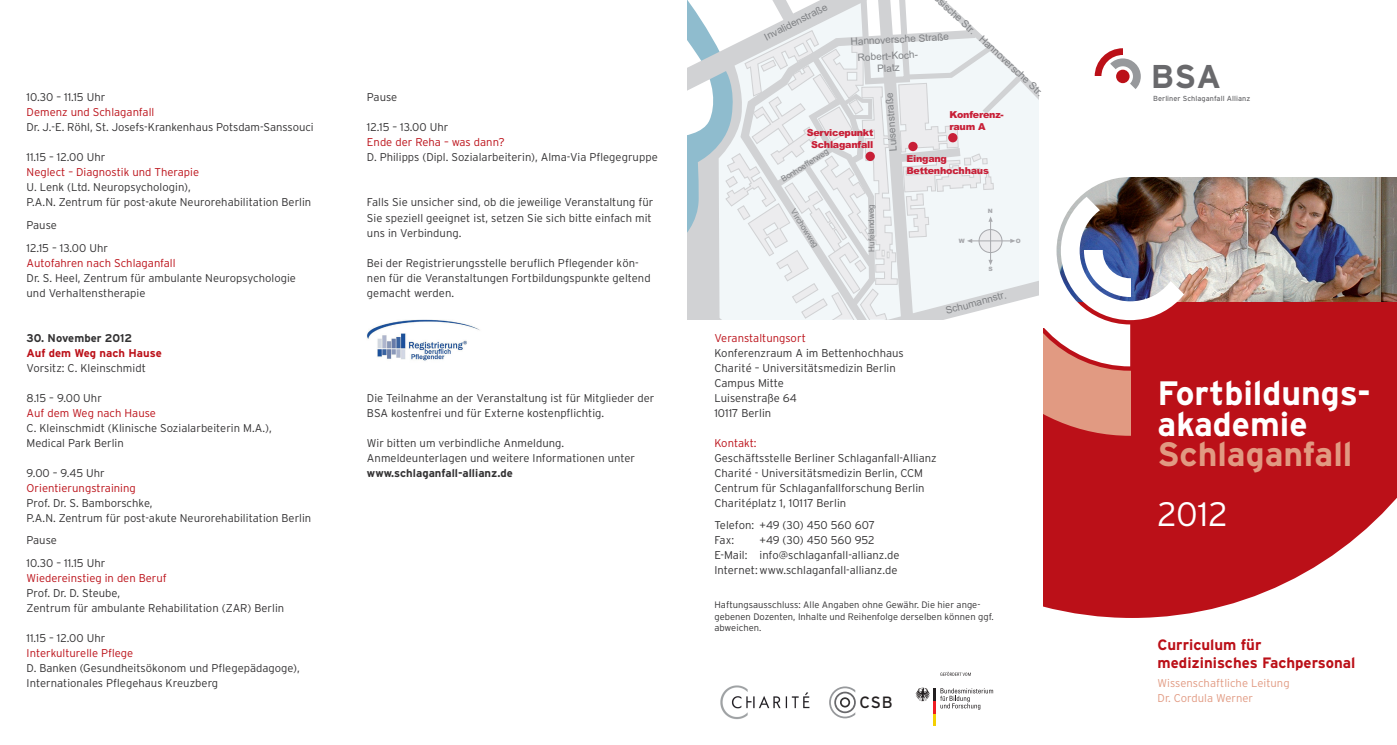
<style>
.page{position:relative;width:1397px;height:745px;background:#fff}
.page>*{position:absolute;margin:0;border:0;box-sizing:border-box;transform-origin:0 0}
.t1{font:700 33.75px/30px "Interstate";color:#fff}
.t2{font:700 33.75px "Interstate";color:#e19a82}
.t3{font:300 33.75px "Interstate";color:#fff}
.t4{font:700 32.88px "Interstate";color:#69696c}
.t5{font:16.38px "Interstate";color:#231f20}
.t6{font:700 15px/18.8px "Interstate";color:#bb1018}
.t7{font:300 11.25px/15px "Interstate";color:#333233}
.t8{font:300 11.25px "Interstate";color:#bb1018}
.t9{font:700 11.25px "Interstate";color:#333233}
.t10{font:300 11.25px/15px "Interstate";color:#e19a82}
.t11{font:700 11.25px "Interstate";color:#bb1018}
.t12{font:10.12px/12.1px "Arial";color:#808285;text-align:center}
.t13{font:900 9.62px/11.5px "Arial";letter-spacing:-.025em;color:#c81f37}
.t14{font:300 9.38px/11.2px "Interstate";color:#333233}
.t15{font:8.12px "Arial";color:#808285}
.t16{font:7.25px "Interstate";letter-spacing:.01em;color:#69696c}
.t17{font:900 6px "Arial";color:#a8a9ad}
</style>
<div class="page">
<div style="left:1042px;top:301px;width:354px;height:443px;background:#bb1018"></div>
<img style="left:1189px;top:177px;width:207px;height:124px">
<img style="left:720px;top:685px;width:90px;height:34px">
<svg style="left:829px;top:686px;width:26px;height:32px"></svg>
<svg style="left:915px;top:687px;width:77px;height:38px"></svg>
<svg style="left:940px;top:671px;width:30px;height:4px"></svg>
<svg style="left:1116px;top:58px;width:24px;height:31px"></svg>
<svg style="left:1094px;top:48px;width:28px;height:28px"></svg>
<svg style="left:1042px;top:177px;width:147px;height:258px"></svg>
<svg style="left:998px;top:51px;width:40px;height:255px;fill:#f2f7f9"></svg>
<div style="left:978px;top:229px;width:23px;height:23px;background:#ececee;border-radius:50%"></div>
<div style="left:978px;top:229px;width:24px;height:24px;border:1px solid #a8a9ad;border-radius:50%"></div>
<hr style="left:971px;top:240px;width:39px;height:1px;background:#a8a9ad">
<svg style="left:687px;top:0;width:311px;height:319px"></svg>
<svg style="left:1010px;top:238px;width:5px;height:5px"></svg>
<div style="left:908px;top:142px;width:9px;height:9px;background:#c81f37;border-radius:50%"></div>
<div style="left:948px;top:133px;width:9px;height:9px;background:#c81f37;border-radius:50%"></div>
<div style="left:865px;top:152px;width:9px;height:9px;background:#c81f37;border-radius:50%"></div>
<img style="left:367px;top:319px;width:113px;height:42px">
<svg style="left:1042px;top:454px;width:354px;height:290px;fill:#fff"></svg>
<div style="left:1038px;top:300px;width:7px;height:27px;background:#fff"></div>
<p class="t7" style="left:27px;top:90px;width:80px">10.30 – 11.15 Uhr</p>
<p class="t8" style="left:27px;top:106px;width:129px">Demenz und Schlaganfall</p>
<p class="t7" style="left:27px;top:120px;width:288px">Dr. J.-E. Röhl, St. Josefs-Krankenhaus Potsdam-Sanssouci</p>
<p class="t7" style="left:27px;top:150px;width:80px">11.15 – 12.00 Uhr</p>
<p class="t8" style="left:27px;top:166px;width:174px">Neglect – Diagnostik und Therapie</p>
<p class="t7" style="left:27px;top:180px;width:286px">U. Lenk (Ltd. Neuropsychologin),<br>P.A.N. Zentrum für post-akute Neurorehabilitation Berlin</p>
<p class="t7" style="left:27px;top:213px;width:83px;line-height:22.5px">Pause<br>12.15 – 13.00 Uhr</p>
<p class="t8" style="left:27px;top:256px;width:150px">Autofahren nach Schlaganfall</p>
<p class="t7" style="left:27px;top:270px;width:271px">Dr. S. Heel, Zentrum für ambulante Neuropsychologie und Verhaltenstherapie</p>
<p class="t9" style="left:27px;top:331px;width:107px">30. November 2012</p>
<p class="t11" style="left:27px;top:346px;width:137px">Auf dem Weg nach Hause</p>
<p class="t7" style="left:27px;top:360px;width:121px">Vorsitz: C. Kleinschmidt</p>
<p class="t7" style="left:27px;top:390px;width:77px">8.15 – 9.00 Uhr</p>
<p class="t8" style="left:27px;top:406px;width:131px">Auf dem Weg nach Hause</p>
<p class="t7" style="left:27px;top:420px;width:247px">C. Kleinschmidt (Klinische Sozialarbeiterin M.A.),<br>Medical Park Berlin</p>
<p class="t7" style="left:27px;top:465px;width:80px">9.00 – 9.45 Uhr</p>
<p class="t8" style="left:27px;top:481px;width:111px">Orientierungstraining</p>
<p class="t7" style="left:27px;top:495px;width:286px">Prof. Dr. S. Bamborschke,<br>P.A.N. Zentrum für post-akute Neurorehabilitation Berlin</p>
<p class="t7" style="left:27px;top:528px;width:80px;line-height:22.5px">Pause<br>10.30 – 11.15 Uhr</p>
<p class="t8" style="left:27px;top:571px;width:142px">Wiedereinstieg in den Beruf</p>
<p class="t7" style="left:27px;top:585px;width:259px">Prof. Dr. D. Steube,<br>Zentrum für ambulante Rehabilitation (ZAR) Berlin</p>
<p class="t7" style="left:27px;top:630px;width:80px">11.15 – 12.00 Uhr</p>
<p class="t8" style="left:27px;top:646px;width:108px">Interkulturelle Pflege</p>
<p class="t7" style="left:27px;top:660px;width:275px">D. Banken (Gesundheitsökonom und Pflegepädagoge),<br>Internationales Pflegehaus Kreuzberg</p>
<p class="t7" style="left:367px;top:90px;width:32px">Pause</p>
<p class="t7" style="left:367px;top:120px;width:83px">12.15 – 13.00 Uhr</p>
<p class="t8" style="left:367px;top:136px;width:139px">Ende der Reha – was dann?</p>
<p class="t7" style="left:367px;top:150px;width:292px">D. Philipps (Dipl. Sozialarbeiterin), Alma-Via Pflegegruppe</p>
<p class="t7" style="left:367px;top:195px;width:288px">Falls Sie unsicher sind, ob die jeweilige Veranstaltung für<br>Sie speziell geeignet ist, setzen Sie sich bitte einfach mit uns in Verbindung.</p>
<p class="t7" style="left:367px;top:255px;width:285px">Bei der Registrierungsstelle beruflich Pflegender kön&shy;nen für die Veranstaltungen Fortbildungspunkte geltend gemacht werden.</p>
<p class="t7" style="left:367px;top:390px;width:289px">Die Teilnahme an der Veranstaltung ist für Mitglieder der<br>BSA kostenfrei und für Externe kostenpflichtig.</p>
<p class="t7" style="left:367px;top:435px;width:269px">Wir bitten um verbindliche Anmeldung.<br>Anmeldeunterlagen und weitere Informationen unter</p>
<p class="t9" style="left:367px;top:466px;width:147px">www.schlaganfall-allianz.de</p>
<p class="t12" style="left:944px;top:-5px;width:140px;rotate:43deg">sische Str. Hannoversche Str.</p>
<p class="t13" style="left:949px;top:109px;width:56px">Konferenz&shy;raum A</p>
<p class="t13" style="left:906px;top:152px;width:84px">Eingang<br>Bettenhochhaus</p>
<p class="t12" style="left:762px;top:32px;width:71px;rotate:-27deg">Invalidenstraße</p>
<p class="t12" style="left:850px;top:36px;width:100px;rotate:-3deg">Hannoversche Straße</p>
<p class="t12" style="left:857px;top:51px;width:63px;rotate:-3deg">Robert-Koch-<br>Platz</p>
<p class="t12" style="left:887px;top:152px;width:60px;rotate:-94deg">Luisenstraße</p>
<p class="t13" style="left:806px;top:127px;width:68px;text-align:center">Servicepunkt<br>Schlaganfall</p>
<p class="t15" style="left:779px;top:175px;width:56px;rotate:-33deg">Bonhoefferweg</p>
<p class="t15" style="left:797px;top:207px;width:45px;rotate:57deg">Virchowweg</p>
<p class="t15" style="left:866px;top:251px;width:49px;rotate:-91deg">Hufelandweg</p>
<p class="t17" style="left:958px;top:236px;width:7px">W</p>
<p class="t17" style="left:987px;top:206px;width:6px">N</p>
<p class="t17" style="left:988px;top:265px;width:6px">S</p>
<p class="t12" style="left:944px;top:304px;width:64px;rotate:-15deg">Schumannstr.</p>
<p class="t8" style="left:714px;top:331px;width:93px">Veranstaltungsort</p>
<p class="t7" style="left:714px;top:345px;width:191px">Konferenzraum A im Bettenhochhaus<br>Charité – Universitätsmedizin Berlin<br>Campus Mitte<br>Luisenstraße 64<br>10117 Berlin</p>
<p class="t8" style="left:714px;top:436px;width:44px">Kontakt:</p>
<p class="t7" style="left:714px;top:450px;width:224px">Geschäftsstelle Berliner Schlaganfall-Allianz Charité - Universitätsmedizin Berlin, CCM Centrum für Schlaganfallforschung Berlin Charitéplatz 1, 10117 Berlin</p>
<p class="t7" style="left:714px;top:517px;width:162px">Telefon: +49 (30) 450 560 607<br>Fax:</p>
<p class="t7" style="left:714px;top:532px;width:186px;text-indent:45px">+49 (30) 450 560 952<br>E-Mail: info@schlaganfall-allianz.de<br>Internet: www.schlaganfall-allianz.de</p>
<p class="t14" style="left:714px;top:598px;width:281px">Haftungsausschluss: Alle Angaben ohne Gewähr. Die hier ange&shy;gebenen Dozenten, Inhalte und Reihenfolge derselben können ggf. abweichen.</p>
<p class="t17" style="left:1015px;top:236px;width:6px">O</p>
<h3 class="t5" style="left:859px;top:693px;width:35px">CSB</h3>
<h2 class="t4" style="left:1150px;top:58px;width:72px">BSA</h2>
<p class="t16" style="left:1152px;top:94px;width:99px">Berliner Schlaganfall Allianz</p>
<h1 class="t1" style="left:1157px;top:378px;width:215px">Fortbildungs&shy;akademie</h1>
<h1 class="t2" style="left:1157px;top:434px;width:196px">Schlaganfall</h1>
<h1 class="t3" style="left:1157px;top:494px;width:71px">2012</h1>
<h3 class="t6" style="left:1157px;top:634px;width:199px">Curriculum für medizinisches Fachpersonal</h3>
<p class="t10" style="left:1157px;top:675px;width:133px">Wissenschaftliche Leitung<br>Dr. Cordula Werner</p>
</div>
